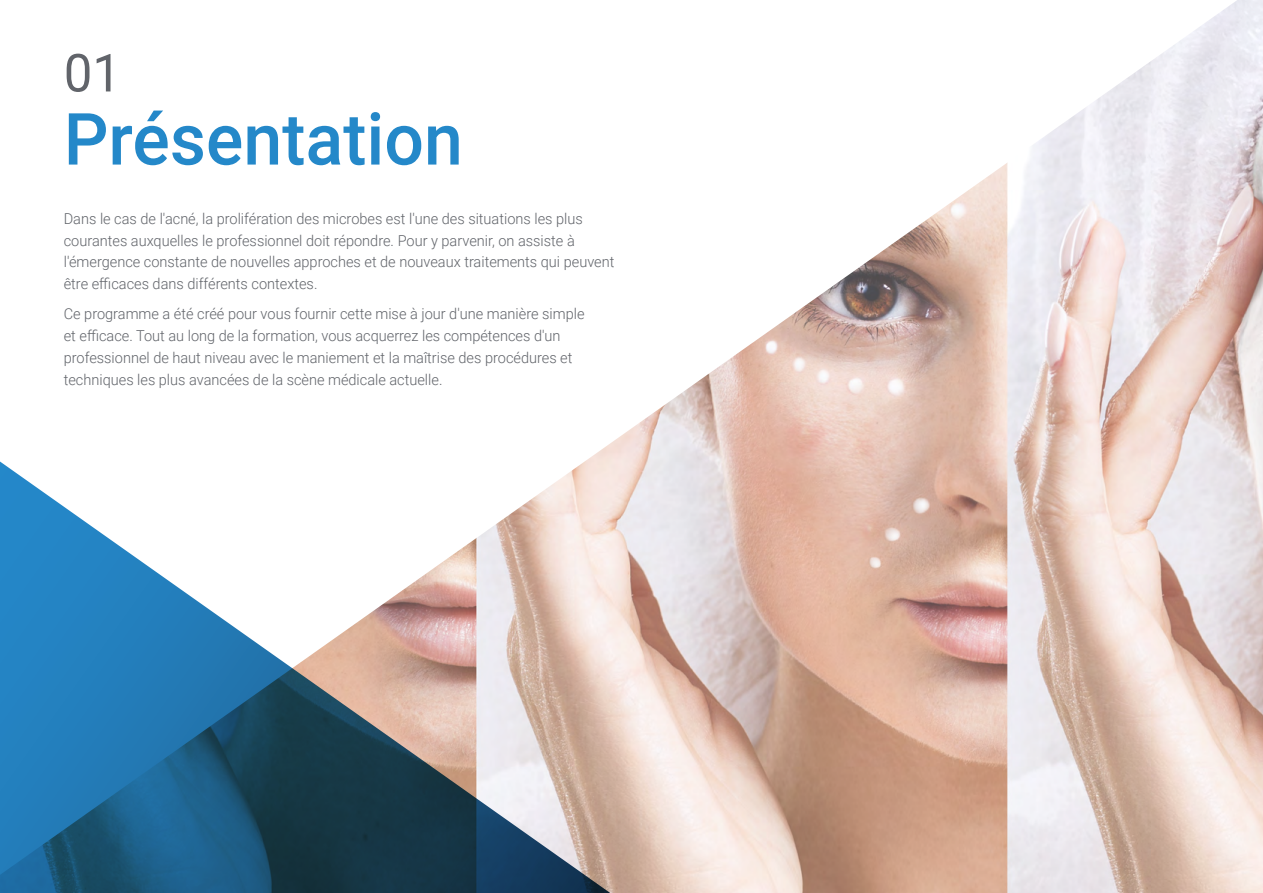
<style>
.page{position:relative;width:1263px;height:893px;background:#fff}
.page>*{position:absolute;margin:0;border:0;box-sizing:border-box;transform-origin:0 0}
.t1{font:500 72px "Roboto";color:#2488c9}
.t2{font:52.5px "Roboto";color:#61646a}
.t3{font:300 15px/21.8px "Roboto";color:#61646a}
</style>
<div class="page">
<img style="left:607px;top:0;width:656px;height:893px">
<svg style="left:0;top:446px;width:640px;height:447px"></svg>
<h2 class="t2" style="left:64px;top:36px;width:59px">01</h2>
<h1 class="t1" style="left:64px;top:89px;width:401px">Présentation</h1>
<p class="t3" style="left:64px;top:207px;width:552px">Dans le cas de l'acné, la prolifération des microbes est l'une des situations les plus courantes auxquelles le professionnel doit répondre. Pour y parvenir, on assiste à l'émergence constante de nouvelles approches et de nouveaux traitements qui peuvent être efficaces dans différents contextes.</p>
<p class="t3" style="left:64px;top:303px;width:522px">Ce programme a été créé pour vous fournir cette mise à jour d'une manière simple et efficace. Tout au long de la formation, vous acquerrez les compétences d'un professionnel de haut niveau avec le maniement et la maîtrise des procédures et techniques les plus avancées de la scène médicale actuelle.</p>
</div>
